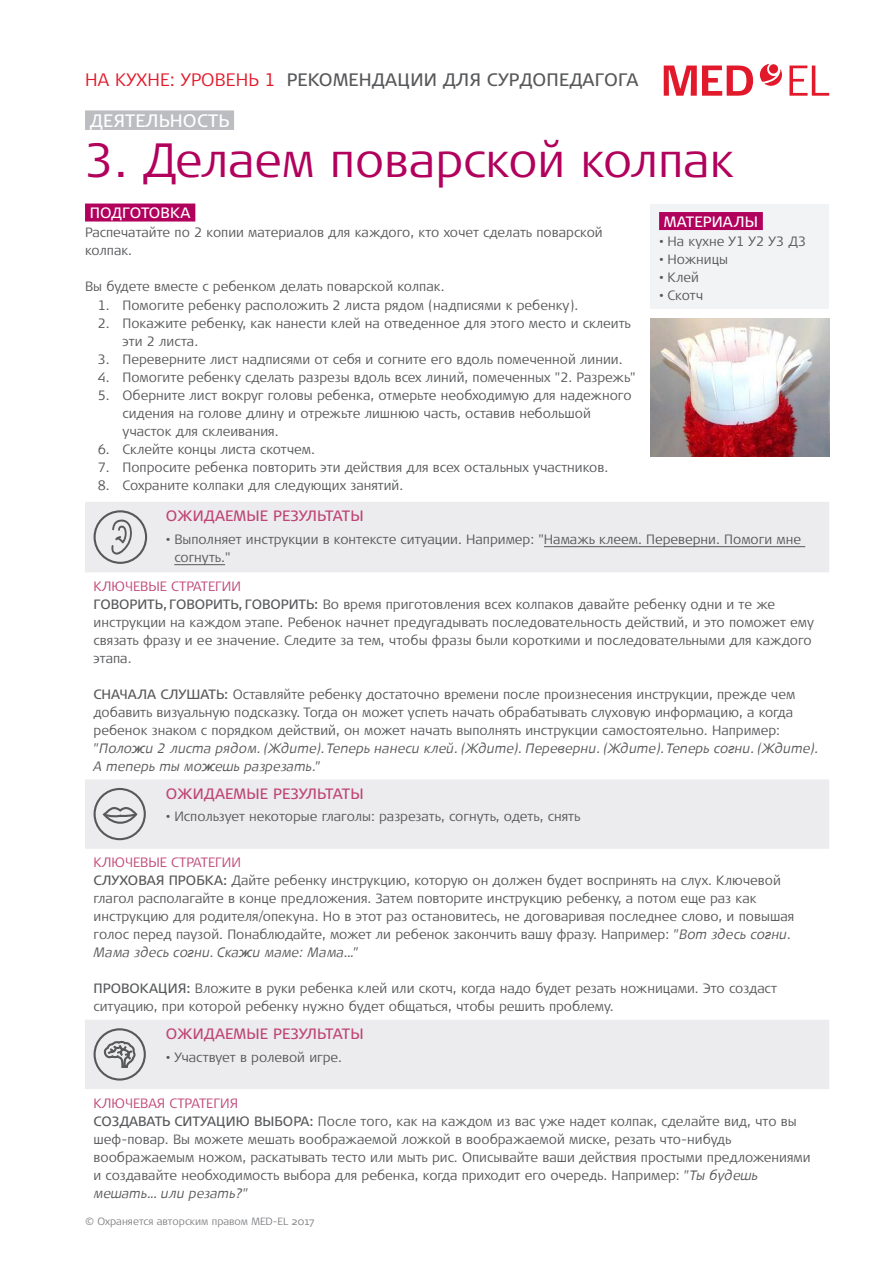
<style>
.page{position:relative;width:893px;height:1263px;background:#fff}
.page>*{position:absolute;margin:0;border:0;box-sizing:border-box;transform-origin:0 0}
.Body_table{font:300 48px "Signa Pro";color:#b1015c}
.t1{font:18px "Signa Pro";letter-spacing:.01em;color:#57585a}
.Body_table-2{font:18px "Signa Pro";letter-spacing:.01em;color:#fff}
.Body_table-3{font:15px "Signa Pro";letter-spacing:.01em;color:#bf4575}
.Body_table-4{font:15px "Signa Pro";letter-spacing:.01em;color:#fff}
.Body_table-5{font:300 13.5px/18px "Signa Pro";color:#57585a}
.Body_table-6{font:300 13.5px "Signa Pro";color:#bf4575}
.t2{font:300 10.5px "Signa Pro";color:#808285}
.s1{font-weight:300;color:#e2192b}
.s2{font-weight:400}
.s3{font-family:"Signa Offc Pro";font-style:italic}
</style>
<div class="page">
<svg style="left:760px;top:64px;width:22px;height:22px"></svg>
<div style="left:769px;top:64px;width:9px;height:10px;background:#e2192b;border-radius:50%"></div>
<svg style="left:789px;top:66px;width:40px;height:30px"></svg>
<svg style="left:664px;top:65px;width:89px;height:31px"></svg>
<div style="left:651px;top:204px;width:178px;height:104px;background:#f2f3f4"></div>
<div style="left:659px;top:212px;width:104px;height:18px;background:#b1015c"></div>
<div style="left:85px;top:204px;width:110px;height:18px;background:#b1015c"></div>
<div style="left:85px;top:110px;width:149px;height:20px;background:#bcbdc0"></div>
<svg style="left:85px;top:502px;width:744px;height:587px"></svg>
<div style="left:94px;top:510px;width:53px;height:54px;border:2px solid #57585a;border-radius:50%"></div>
<svg style="left:111px;top:519px;width:22px;height:36px"></svg>
<hr style="left:544px;top:546px;width:261px;height:1px;background:#57585a">
<hr style="left:174px;top:564px;width:51px;height:1px;background:#57585a">
<div style="left:94px;top:788px;width:52px;height:52px;border:2px solid #57585a;border-radius:50%"></div>
<svg style="left:101px;top:804px;width:38px;height:21px"></svg>
<div style="left:94px;top:1028px;width:52px;height:52px;border:2px solid #57585a;border-radius:50%"></div>
<svg style="left:102px;top:1027px;width:35px;height:42px"></svg>
<img style="left:651px;top:318px;width:178px;height:138px">
<h2 class="t1" style="left:85px;top:68px;width:555px"><span class="s1">НА КУХНЕ: УРОВЕНЬ 1</span> РЕКОМЕНДАЦИИ ДЛЯ СУРДОПЕДАГОГА</h2>
<p class="Body_table-2" style="left:90px;top:108px;width:141px">ДЕЯТЕЛЬНОСТЬ</p>
<p class="Body_table" style="left:85px;top:127px;width:650px">3. Делаем поварской колпак</p>
<p class="Body_table-4" style="left:90px;top:203px;width:102px">ПОДГОТОВКА</p>
<p class="Body_table-5" style="left:85px;top:223px;width:519px">Распечатайте по 2 копии материалов для каждого, кто хочет сделать поварской колпак.</p>
<p class="Body_table-5" style="left:85px;top:277px;width:361px">Вы будете вместе с ребенком делать поварской колпак.</p>
<p class="Body_table-5" style="left:98px;top:295px;width:482px">1. Помогите ребенку расположить 2 листа рядом (надписями к ребенку).</p>
<p class="Body_table-5" style="left:123px;top:313px;width:510px;text-indent:-25px">2. Покажите ребенку, как нанести клей на отведенное для этого место и склеить эти 2 листа.</p>
<p class="Body_table-5" style="left:98px;top:349px;width:526px">3. Переверните лист надписями от себя и согните его вдоль помеченной линии.</p>
<p class="Body_table-5" style="left:98px;top:367px;width:539px">4. Помогите ребенку сделать разрезы вдоль всех линий, помеченных "2. Разрежь"</p>
<p class="Body_table-5" style="left:123px;top:385px;width:510px;text-indent:-25px">5. Оберните лист вокруг головы ребенка, отмерьте необходимую для надежного сидения на голове длину и отрежьте лишнюю часть, оставив небольшой участок для склеивания.</p>
<p class="Body_table-5" style="left:98px;top:439px;width:219px">6. Склейте концы листа скотчем.</p>
<p class="Body_table-5" style="left:98px;top:457px;width:512px">7. Попросите ребенка повторить эти действия для всех остальных участников.</p>
<p class="Body_table-5" style="left:98px;top:475px;width:307px">8. Сохраните колпаки для следующих занятий.</p>
<p class="Body_table-4" style="left:664px;top:211px;width:96px">МАТЕРИАЛЫ</p>
<p class="Body_table-5" style="left:659px;top:232px;width:149px">• На кухне У1 У2 У3 Д3</p>
<p class="Body_table-5" style="left:659px;top:250px;width:71px">• Ножницы</p>
<p class="Body_table-5" style="left:659px;top:268px;width:41px">• Клей</p>
<p class="Body_table-5" style="left:659px;top:286px;width:46px">• Скотч</p>
<p class="Body_table-3" style="left:166px;top:506px;width:199px">ОЖИДАЕМЫЕ РЕЗУЛЬТАТЫ</p>
<p class="Body_table-5" style="left:174px;top:529px;width:628px;text-indent:-9px">• Выполняет инструкции в контексте ситуации. Например: "Намажь клеем. Переверни. Помоги мне согнуть."</p>
<p class="Body_table-6" style="left:94px;top:577px;width:149px">КЛЮЧЕВЫЕ СТРАТЕГИИ</p>
<p class="Body_table-5" style="left:94px;top:594px;width:722px"><span class="s2">ГОВОРИТЬ, ГОВОРИТЬ, ГОВОРИТЬ:</span> Во время приготовления всех колпаков давайте ребенку одни и те же инструкции на каждом этапе. Ребенок начнет предугадывать последовательность действий, и это поможет ему связать фразу и ее значение. Следите за тем, чтобы фразы были короткими и последовательными для каждого этапа.</p>
<p class="Body_table-5" style="left:94px;top:684px;width:726px"><span class="s2">СНАЧАЛА СЛУШАТЬ:</span> Оставляйте ребенку достаточно времени после произнесения инструкции, прежде чем добавить визуальную подсказку. Тогда он может успеть начать обрабатывать слуховую информацию, а когда ребенок знаком с порядком действий, он может начать выполнять инструкции самостоятельно. Например: <span class="s3">"Положи 2 листа рядом. (Ждите). Теперь нанеси клей. (Ждите). Переверни. (Ждите). Теперь согни. (Ждите).<br>А теперь ты можешь разрезать."</span></p>
<p class="Body_table-3" style="left:166px;top:783px;width:199px">ОЖИДАЕМЫЕ РЕЗУЛЬТАТЫ</p>
<p class="Body_table-5" style="left:166px;top:807px;width:416px">• Использует некоторые глаголы: разрезать, согнуть, одеть, снять</p>
<p class="Body_table-6" style="left:94px;top:853px;width:149px">КЛЮЧЕВЫЕ СТРАТЕГИИ</p>
<p class="Body_table-5" style="left:94px;top:871px;width:702px"><span class="s2">СЛУХОВАЯ ПРОБКА:</span> Дайте ребенку инструкцию, которую он должен будет воспринять на слух. Ключевой глагол располагайте в конце предложения. Затем повторите инструкцию ребенку, а потом еще раз как инструкцию для родителя/опекуна. Но в этот раз остановитесь, не договаривая последнее слово, и повышая голос перед паузой. Понаблюдайте, может ли ребенок закончить вашу фразу. Например: <span class="s3">"Вот здесь согни.<br>Мама здесь согни. Скажи маме: Мама..."</span></p>
<p class="Body_table-5" style="left:94px;top:979px;width:685px"><span class="s2">ПРОВОКАЦИЯ:</span> Вложите в руки ребенка клей или скотч, когда надо будет резать ножницами. Это создаст ситуацию, при которой ребенку нужно будет общаться, чтобы решить проблему.</p>
<p class="Body_table-3" style="left:166px;top:1024px;width:199px">ОЖИДАЕМЫЕ РЕЗУЛЬТАТЫ</p>
<p class="Body_table-5" style="left:166px;top:1047px;width:178px">• Участвует в ролевой игре.</p>
<p class="Body_table-6" style="left:94px;top:1093px;width:146px">КЛЮЧЕВАЯ СТРАТЕГИЯ</p>
<p class="Body_table-5" style="left:94px;top:1111px;width:719px"><span class="s2">СОЗДАВАТЬ СИТУАЦИЮ ВЫБОРА:</span> После того, как на каждом из вас уже надет колпак, сделайте вид, что вы шеф-повар. Вы можете мешать воображаемой ложкой в воображаемой миске, резать что-нибудь воображаемым ножом, раскатывать тесто или мыть рис. Описывайте ваши действия простыми предложениями и создавайте необходимость выбора для ребенка, когда приходит его очередь. Например: <span class="s3">"Ты будешь мешать... или резать?"</span></p>
<p class="t2" style="left:85px;top:1214px;width:231px">© Охраняется авторским правом MED-EL 2017</p>
</div>
